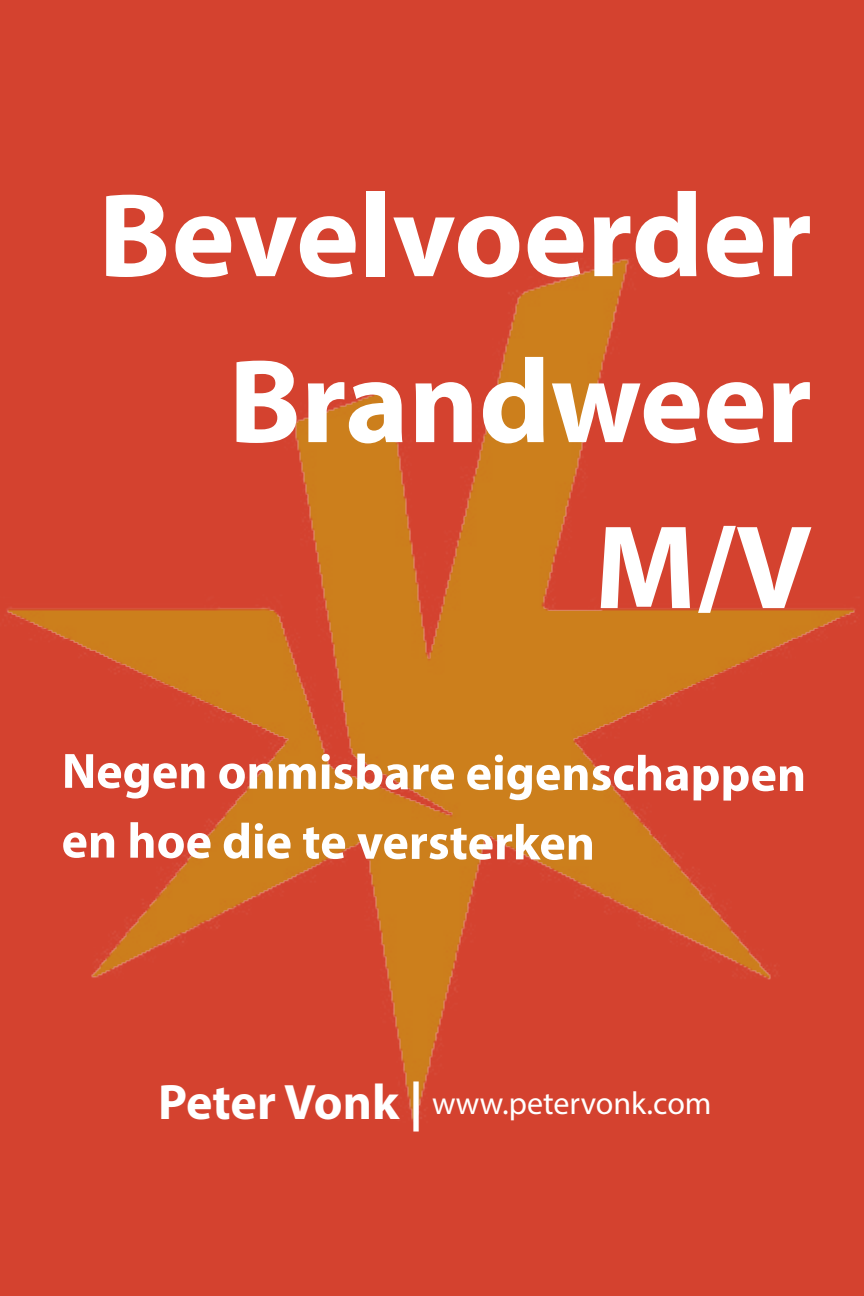
<style>
.page{position:relative;width:864px;height:1296px;background:#d4422f}
.page>*{position:absolute;margin:0;border:0;box-sizing:border-box;transform-origin:0 0}
.t1{font:700 120px/166px "Myriad Pro";color:#fff;text-align:right}
.t2{font:700 50px/69.2px "Myriad Pro";letter-spacing:-.005em;color:#fff}
.t3{font:32px "Myriad Pro";color:#fff}
.s1{font-weight:700;font-size:50px}
</style>
<div class="page">
<img style="left:7px;top:259px;width:849px;height:863px">
<h1 class="t1" style="left:98px;top:149px;width:715px">Bevelvoerder<br>Brandweer<br>M/V</h1>
<p class="t2" style="left:61px;top:736px;width:746px">Negen onmisbare eigenschappen en hoe die te versterken</p>
<p class="t3" style="left:158px;top:1084px;width:555px"><span class="s1">Peter Vonk |</span> www.petervonk.com</p>
</div>
